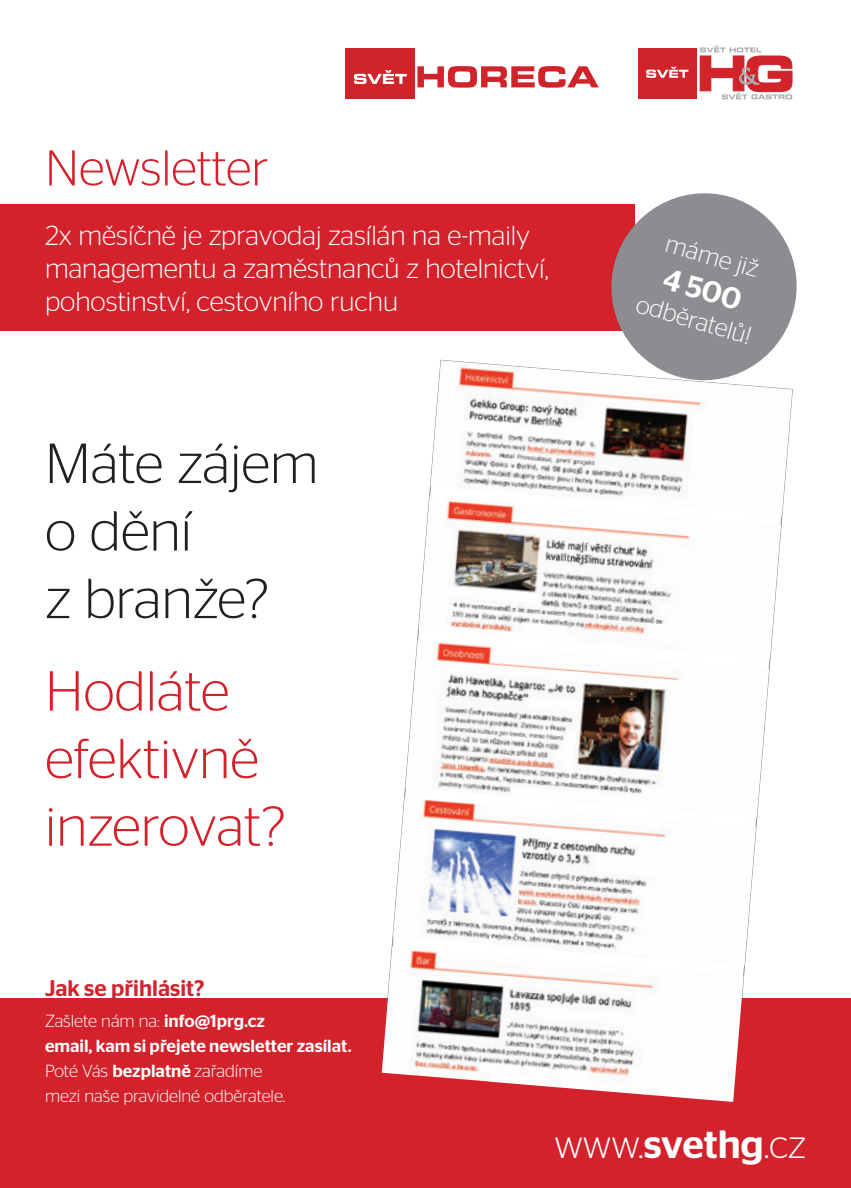
<style>
.page{position:relative;width:851px;height:1188px;background:#fff}
.page>*{position:absolute;margin:0;border:0;box-sizing:border-box;transform-origin:0 0}
.t1{font:300 56.25px/67.5px "Stag Sans";color:#d3222b}
.t2{font:300 56.25px/67.5px "Stag Sans";color:#231f20}
.t3{font:300 50px "Stag Sans";color:#d3222b}
.t4{font:300 39.38px "Stag Sans";color:#fff}
.t5{font:500 30px "Stag Sans";color:#fff}
.t6{font:300 27.5px/33px "Stag Sans";color:#fff}
.t7{font:300 25px "Stag Sans";color:#fff}
.t8{font:500 22.5px "Stag Sans";color:#d3222b}
.t9{font:300 17.5px/25px "Stag Sans";color:#fff}
.s1{font-weight:500}
</style>
<div class="page">
<div style="left:0;top:997px;width:850px;height:190px;background:#d3222b"></div>
<img style="left:430px;top:360px;width:362px;height:155px">
<img style="left:405px;top:639px;width:364px;height:178px">
<img style="left:393px;top:797px;width:362px;height:168px">
<img style="left:381px;top:946px;width:362px;height:155px">
<img style="left:418px;top:496px;width:363px;height:163px">
<div style="left:0;top:204px;width:634px;height:126px;background:#d3222b"></div>
<svg style="left:600px;top:193px;width:197px;height:197px;fill:#8b8d90"></svg>
<div style="left:345px;top:49px;width:70px;height:50px;background:#d1232a"></div>
<svg style="left:354px;top:70px;width:52px;height:14px"></svg>
<svg style="left:417px;top:66px;width:181px;height:22px"></svg>
<div style="left:638px;top:49px;width:58px;height:50px;background:#d1232a"></div>
<svg style="left:646px;top:67px;width:42px;height:11px"></svg>
<svg style="left:699px;top:45px;width:94px;height:55px"></svg>
<h2 class="t3" style="left:45px;top:140px;width:225px">Newsletter</h2>
<h3 class="t6" style="left:45px;top:219px;width:505px">2x měsíčně je zpravodaj zasílán na e-maily managementu a zaměstnanců z hotelnictví, pohostinství, cestovního ruchu</h3>
<h1 class="t2" style="left:45px;top:428px;width:275px">Máte zájem o dění<br>z branže?</h1>
<h1 class="t1" style="left:45px;top:656px;width:242px">Hodláte efektivně inzerovat?</h1>
<p class="t8" style="left:45px;top:974px;width:161px">Jak se přihlásit?</p>
<p class="t9" style="left:45px;top:1007px;width:308px">Zašlete nám na: <span class="s1">info@1prg.cz<br>email, kam si přejete newsletter zasílat.<br></span>Poté Vás <span class="s1">bezplatně</span> zařadíme<br>mezi naše pravidelné odběratele.</p>
<h3 class="t7" style="left:670px;top:230px;width:97px;rotate:16deg">máme již</h3>
<h3 class="t5" style="left:669px;top:261px;width:81px;rotate:16deg">4 500</h3>
<h3 class="t7" style="left:640px;top:290px;width:120px;rotate:16deg">odběratelů!</h3>
<h3 class="t4" style="left:554px;top:1122px;width:253px">www.<span class="s1">svethg</span>.cz</h3>
</div>
